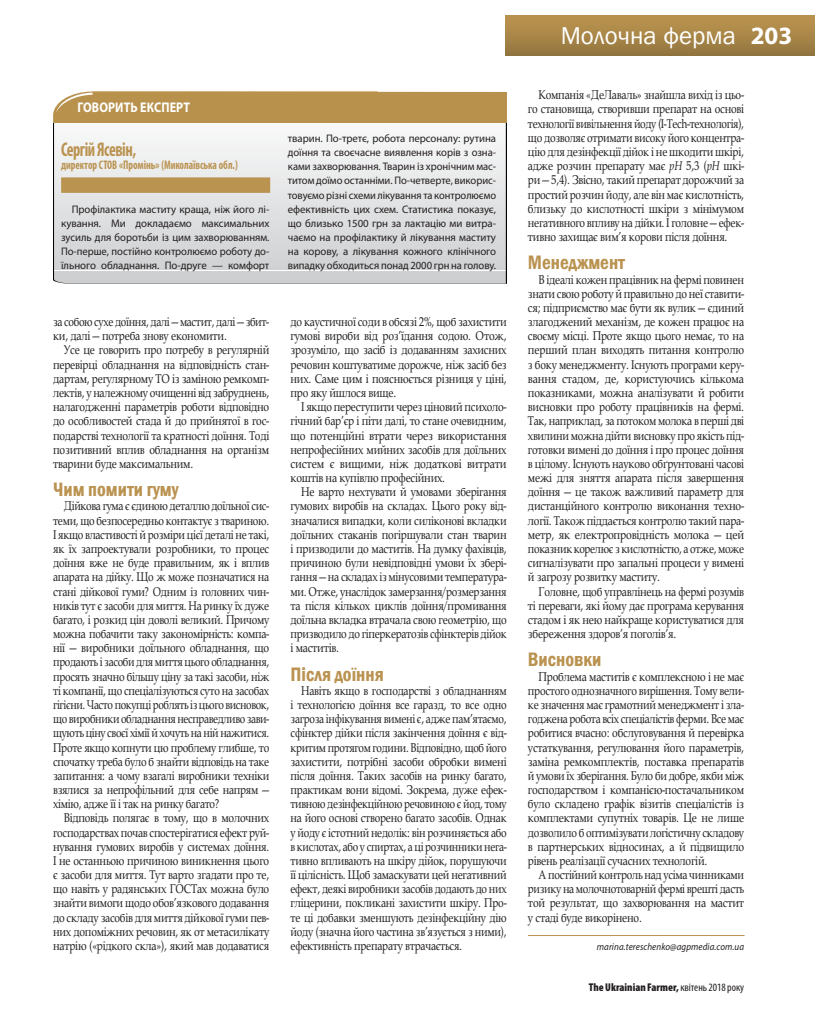
<style>
.page{position:relative;width:815px;height:1028px;background:#fff}
.page>*{position:absolute;margin:0;border:0;box-sizing:border-box;transform-origin:0 0}
.t1{font:25px "Franklin Gothic";color:#fff}
.t2{font:600 condensed 20px "Franklin Gothic";color:#ba9351;scale:.95 1}
.t3{font:700 condensed 19.88px "Myriad Pro";letter-spacing:-.03em;color:#ba9351;scale:.81 1}
.t4{font:700 14px "Myriad Pro";letter-spacing:.01em;color:#fff;scale:.86 1}
.t5{font:13.12px/14.1px "Palladio URWTOT";letter-spacing:-.02em;color:#231f20;text-align:justify;scale:.83 1}
.t6{font:13.12px/14.1px "Palladio URWTOT";letter-spacing:-.02em;color:#231f20;text-align:justify;scale:.82 1}
.t7{font:13.12px/14.1px "Palladio URWTOT";letter-spacing:-.02em;color:#231f20;scale:.81 1}
.t8{font:700 condensed 12.38px "Myriad Pro";letter-spacing:-.005em;color:#ba9351;scale:.84 1}
.t9{font:900 condensed 11.25px "Myriad Pro";color:#231f20}
.t10{font:11px/14.1px "Myriad Pro";letter-spacing:-.005em;color:#231f20;text-align:justify}
.t11{font:italic 10px "Myriad Pro";letter-spacing:.01em;color:#231f20;scale:.9 1}
.s1{font-family:"Myriad Pro";font-weight:700}
.s2{font-style:italic}
.s3{font-weight:400}
</style>
<div class="page">
<div style="left:505px;top:15px;width:310px;height:41px;background:linear-gradient(to bottom,#bd964f,#927640)"></div>
<hr style="left:528px;top:935px;width:217px;height:1px;background:#ba9351">
<svg style="left:53px;top:91px;width:454px;height:33px"></svg>
<svg style="left:53px;top:124px;width:454px;height:159px"></svg>
<div style="left:63px;top:179px;width:205px;height:12px;background:#ba9351"></div>
<div style="left:61px;top:177px;width:209px;height:16px;border:4px solid #ba9351"></div>
<p class="t4" style="left:77px;top:102px;width:133px">ГОВОРИТЬ ЕКСПЕРТ</p>
<h3 class="t3" style="left:61px;top:137px;width:94px">Сергій Ясевін,</h3>
<p class="t8" style="left:61px;top:157px;width:212px">директор СТОВ «Промінь» (Миколаївська обл.)</p>
<p class="t10" style="left:61px;top:203px;width:210px;text-indent:11px">Профілактика маститу краща, ніж його лі&shy;кування. Ми докладаємо максимальних зусиль для боротьби із цим захворюванням.<br>По-перше, постійно контролюємо роботу до&shy;їльного обладнання. По-друге — комфорт</p>
<p class="t7" style="left:53px;top:316px;width:268px">за собою сухе доїння, далі — мастит, далі — збит&shy;ки, далі — потреба знову економити.</p>
<p class="t5" style="left:53px;top:344px;width:262px;text-indent:11px">Усе це говорить про потребу в регулярній перевірці обладнання на відповідність стан&shy;дартам, регулярному ТО із заміною ремкомп&shy;лектів, у належному очищенні від забруднень, налагодженні параметрів роботи відповідно до особливостей стада й до прийнятої в гос&shy;подарстві технології та кратності доїння. Тоді позитивний вплив обладнання на організм тварини буде максимальним.</p>
<h2 class="t2" style="left:53px;top:478px;width:134px">Чим помити гуму</h2>
<p class="t6" style="left:53px;top:500px;width:265px;text-indent:11px">Дійкова гума є єдиною деталлю доїльної сис&shy;теми, що безпосередньо контактує з твариною.<br>І якщо властивості й розміри цієї деталі не такі, як їх запроектували розробники, то процес доїння вже не буде правильним, як і вплив апарата на дійку. Що ж може позначатися на стані дійкової гуми? Одним із головних чин&shy;ників тут є засоби для миття. На ринку їх дуже багато, і розкид цін доволі великий. Причому можна побачити таку закономірність: компа&shy;нії — виробники доїльного обладнання, що продають і засоби для миття цього обладнання, просять значно більшу ціну за такі засоби, ніж ті компанії, що спеціалізуються суто на засобах гігієни. Часто покупці роблять із цього висновок, що виробники обладнання несправедливо зави&shy;щують ціну своєї хімії й хочуть на ній нажитися.<br>Проте якщо копнути цю проблему глибше, то спочатку треба було б знайти відповідь на таке запитання: а чому взагалі виробники техніки взялися за непрофільний для себе напрям — хімію, адже її і так на ринку багато?</p>
<p class="t5" style="left:53px;top:812px;width:262px;text-indent:11px">Відповідь полягає в тому, що в молочних господарствах почав спостерігатися ефект руй&shy;нування гумових виробів у системах доїння.<br>І не останньою причиною виникнення цього є засоби для миття. Тут варто згадати про те, що навіть у радянських ГОСТах можна було знайти вимоги щодо обов’язкового додавання до складу засобів для миття дійкової гуми пев&shy;них допоміжних речовин, як от метасилікату натрію («рідкого скла»), який мав додаватися</p>
<p class="t10" style="left:288px;top:132px;width:210px">тварин. По-третє, робота персоналу: рутина доїння та своєчасне виявлення корів з озна&shy;ками захворювання. Тварин із хронічним мас&shy;титом доїмо останніми. По-четверте, викорис&shy;товуємо різні схеми лікування та контролюємо ефективність цих схем. Статистика показує, що близько 1500 грн за лактацію ми витра&shy;чаємо на профілактику й лікування маститу на корову, а лікування кожного клінічного випадку обходиться понад 2000 грн на голову.</p>
<p class="t5" style="left:291px;top:316px;width:262px">до каустичної соди в обсязі 2%, щоб захистити гумові вироби від роз’їдання содою. Отож, зрозуміло, що засіб із додаванням захисних речовин коштуватиме дорожче, ніж засіб без них. Саме цим і пояснюється різниця у ціні, про яку йшлося вище.</p>
<p class="t5" style="left:291px;top:401px;width:262px;text-indent:11px">І якщо переступити через ціновий психоло&shy;гічний бар’єр і піти далі, то стане очевидним, що потенційні втрати через використання непрофесійних мийних засобів для доїльних систем є вищими, ніж додаткові витрати коштів на купівлю професійних.</p>
<p class="t5" style="left:291px;top:486px;width:262px;text-indent:11px">Не варто нехтувати й умовами зберігання гумових виробів на складах. Цього року від&shy;значалися випадки, коли силіконові вкладки доїльних стаканів погіршували стан тварин і призводили до маститів. На думку фахівців, причиною були невідповідні умови їх збері&shy;гання — на складах із мінусовими температура&shy;ми. Отже, унаслідок замерзання/розмерзання та після кількох циклів доїння/промивання доїльна вкладка втрачала свою геометрію, що призводило до гіперкератозів сфінктерів дійок і маститів.</p>
<h2 class="t2" style="left:291px;top:662px;width:100px">Після доїння</h2>
<p class="t6" style="left:291px;top:685px;width:265px;text-indent:11px">Навіть якщо в господарстві з обладнанням і технологією доїння все гаразд, то все одно загроза інфікування вимені є, адже пам’ятаємо, сфінктер дійки після закінчення доїння є від&shy;критим протягом години. Відповідно, щоб його захистити, потрібні засоби обробки вимені після доїння. Таких засобів на ринку багато, практикам вони відомі. Зокрема, дуже ефек&shy;тивною дезінфекційною речовиною є йод, тому на його основі створено багато засобів. Однак у йоду є істотний недолік: він розчиняється або в кислотах, або у спиртах, а ці розчинники нега&shy;тивно впливають на шкіру дійок, порушуючи її цілісність. Щоб замаскувати цей негативний ефект, деякі виробники засобів додають до них гліцерини, покликані захистити шкіру. Про&shy;те ці добавки зменшують дезінфекційну дію йоду (значна його частина зв’язується з ними), ефективність препарату втрачається.</p>
<h1 class="t1" style="left:561px;top:21px;width:177px">Молочна ферма</h1>
<h1 class="t1" style="left:585px;top:21px;width:208px">Рослинництво <span class="s1">203</span></h1>
<p class="t5" style="left:528px;top:89px;width:262px;text-indent:11px">Компанія «ДеЛаваль» знайшла вихід із цьо&shy;го становища, створивши препарат на основі технології вивільнення йоду (I-Tech-технологія), що дозволяє отримати високу його концентра&shy;цію для дезінфекції дійок і не шкодити шкірі, адже розчин препарату має <span class="s2">рН</span> 5,3 (<span class="s2">рН</span> шкі&shy;ри — 5,4). Звісно, такий препарат дорожчий за простий розчин йоду, але він має кислотність, близьку до кислотності шкіри з мінімумом негативного впливу на дійки. І головне — ефек&shy;тивно захищає вим’я корови після доїння.</p>
<h2 class="t2" style="left:528px;top:251px;width:104px">Менеджмент</h2>
<p class="t5" style="left:528px;top:274px;width:262px;text-indent:11px">В ідеалі кожен працівник на фермі повинен знати свою роботу й правильно до неї ставити&shy;ся; підприємство має бути як вулик — єдиний злагоджений механізм, де кожен працює на своєму місці. Проте якщо цього немає, то на перший план виходять питання конт ролю з боку менеджменту. Існують програми керу&shy;вання стадом, де, користуючись кількома показниками, можна аналізувати й робити висновки про роботу працівників на фермі.<br>Так, наприклад, за потоком молока в перші дві хвилини можна дійти висновку про якість під&shy;готовки вимені до доїння і про процес доїння в цілому. Існують науково обґрунтовані часові межі для зняття апарата після завершення доїння — це також важливий параметр для дистанційного контролю виконання техно&shy;логії. Також піддається контролю такий пара&shy;метр, як електропровідність молока — цей показник корелює з кислотністю, а отже, може сигналізувати про запальні процеси у вимені й загрозу розвитку маститу.</p>
<p class="t5" style="left:528px;top:585px;width:262px;text-indent:11px">Головне, щоб управлінець на фермі розумів ті переваги, які йому дає програма керування стадом і як нею найкраще користуватися для збереження здоров’я поголів’я.</p>
<h2 class="t2" style="left:528px;top:648px;width:79px">Висновки</h2>
<p class="t5" style="left:528px;top:670px;width:262px;text-indent:11px">Проблема маститів є комплексною і не має простого однозначного вирішення. Тому вели&shy;ке значення має грамотний менеджмент і зла&shy;годжена робота всіх спеціалістів ферми. Все має робитися вчасно: обслуговування й перевірка устаткування, регулювання його параметрів, заміна ремкомплектів, поставка препаратів й умови їх зберігання. Було би добре, якби між господарством і компанією-постачальником було складено графік візитів спеціалістів із комплектами супутніх товарів. Це не лише дозволило б оптимізувати логістичну складову в партнерських відносинах, а й підвищило рівень реалізації сучасних технологій.</p>
<p class="t6" style="left:528px;top:869px;width:265px;text-indent:11px">А постійний контроль над усіма чинниками ризику на молочнотоварній фермі врешті дасть той результат, що захворювання на мастит у стаді буде викорінено.</p>
<p class="t11" style="left:597px;top:942px;width:165px">marina.tereschenko@agpmedia.com.ua</p>
<p class="t9" style="left:589px;top:980px;width:157px">The Ukrainian Farmer, <span class="s3">квітень 2018 року</span></p>
</div>
